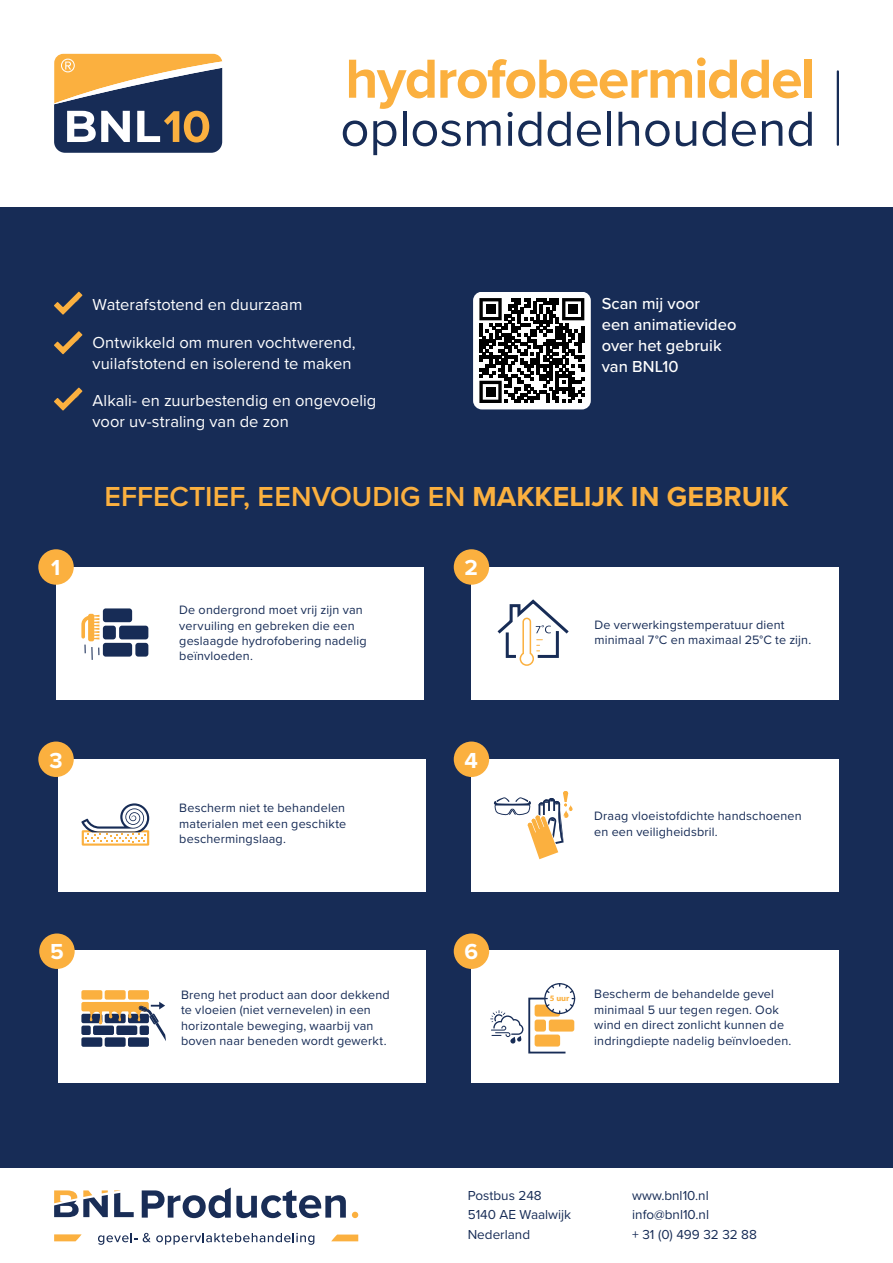
<style>
.page{position:relative;width:893px;height:1263px;background:#172c56}
.page>*{position:absolute;margin:0;border:0;box-sizing:border-box;transform-origin:0 0}
.t1{font:700 57px "Proxima Nova";letter-spacing:-.025em;color:#fbb03f}
.t2{font:51px "Proxima Nova";color:#172c56}
.t3{font:600 28.5px "Proxima Nova";letter-spacing:.005em;color:#fbb03f}
.t4{font:700 22.5px "Proxima Nova";color:#fff}
.t5{font:16.5px/21px "Proxima Nova";letter-spacing:.005em;color:#fff}
.t6{font:500 16.5px/21px "Proxima Nova";color:#fff}
.t7{font:13.5px/19.5px "Proxima Nova";color:#172c56}
.t8{font:12.6px/15.5px "Proxima Nova";letter-spacing:.015em;color:#172c56}
.t9{font:700 8.25px "Myriad Pro";color:#fbb03f}
.s1{font-weight:700}
</style>
<div class="page">
<div style="left:0;top:0;width:893px;height:207px;background:#fff"></div>
<div style="left:0;top:1168px;width:893px;height:95px;background:#fff"></div>
<svg style="left:98px;top:1233px;width:39px;height:12px"></svg>
<svg style="left:143px;top:1233px;width:171px;height:12px"></svg>
<svg style="left:331px;top:1234px;width:27px;height:7px"></svg>
<svg style="left:54px;top:1234px;width:28px;height:7px"></svg>
<svg style="left:352px;top:1212px;width:6px;height:6px"></svg>
<svg style="left:54px;top:1190px;width:54px;height:27px"></svg>
<svg style="left:114px;top:1190px;width:20px;height:27px"></svg>
<svg style="left:142px;top:1187px;width:204px;height:31px"></svg>
<div style="left:56px;top:567px;width:368px;height:132px;background:#fff"></div>
<div style="left:472px;top:567px;width:367px;height:132px;background:#fff"></div>
<div style="left:38px;top:549px;width:36px;height:36px;background:#fbb03f;border-radius:50%"></div>
<div style="left:454px;top:549px;width:35px;height:36px;background:#fbb03f;border-radius:50%"></div>
<div style="left:58px;top:759px;width:367px;height:132px;background:#fff"></div>
<div style="left:472px;top:759px;width:367px;height:132px;background:#fff"></div>
<div style="left:38px;top:741px;width:36px;height:36px;background:#fbb03f;border-radius:50%"></div>
<div style="left:454px;top:741px;width:35px;height:36px;background:#fbb03f;border-radius:50%"></div>
<svg style="left:494px;top:791px;width:79px;height:68px"></svg>
<div style="left:58px;top:951px;width:367px;height:132px;background:#fff"></div>
<div style="left:39px;top:933px;width:36px;height:36px;background:#fbb03f;border-radius:50%"></div>
<div style="left:472px;top:951px;width:367px;height:132px;background:#fff"></div>
<div style="left:454px;top:933px;width:35px;height:36px;background:#fbb03f;border-radius:50%"></div>
<svg style="left:473px;top:292px;width:118px;height:117px;background:#868686"></svg>
<div style="left:486px;top:304px;width:9px;height:10px;background:#000"></div>
<div style="left:568px;top:304px;width:10px;height:10px;background:#000"></div>
<div style="left:486px;top:387px;width:9px;height:10px;background:#000"></div>
<svg style="left:54px;top:331px;width:28px;height:23px"></svg>
<svg style="left:54px;top:388px;width:28px;height:23px"></svg>
<svg style="left:54px;top:292px;width:28px;height:23px"></svg>
<div style="left:103px;top:608px;width:29px;height:14px;background:#172c56;border-radius:3px"></div>
<div style="left:119px;top:626px;width:29px;height:13px;background:#172c56;border-radius:3px"></div>
<div style="left:103px;top:626px;width:13px;height:13px;background:#172c56;border-radius:3px"></div>
<div style="left:103px;top:643px;width:29px;height:14px;background:#172c56;border-radius:3px"></div>
<div style="left:135px;top:643px;width:13px;height:14px;background:#172c56;border-radius:3px"></div>
<svg style="left:81px;top:614px;width:18px;height:46px"></svg>
<svg style="left:497px;top:599px;width:72px;height:67px"></svg>
<svg style="left:81px;top:803px;width:68px;height:43px"></svg>
<div style="left:105px;top:990px;width:21px;height:9px;background:#fbb03f;border-radius:2px"></div>
<div style="left:128px;top:990px;width:21px;height:9px;background:#fbb03f;border-radius:2px"></div>
<div style="left:81px;top:990px;width:21px;height:9px;background:#fbb03f;border-radius:2px"></div>
<div style="left:81px;top:1002px;width:10px;height:9px;background:#fbb03f;border-radius:2px"></div>
<div style="left:81px;top:1014px;width:21px;height:9px;background:#172c56;border-radius:2px"></div>
<div style="left:105px;top:1037px;width:21px;height:10px;background:#172c56;border-radius:2px"></div>
<div style="left:128px;top:1037px;width:21px;height:10px;background:#172c56;border-radius:2px"></div>
<div style="left:81px;top:1037px;width:21px;height:10px;background:#172c56;border-radius:2px"></div>
<div style="left:81px;top:1025px;width:10px;height:10px;background:#172c56;border-radius:2px"></div>
<svg style="left:83px;top:1002px;width:83px;height:39px"></svg>
<svg style="left:490px;top:983px;width:85px;height:71px"></svg>
<svg style="left:54px;top:53px;width:169px;height:100px;background:#81766c"></svg>
<hr style="left:837px;top:71px;width:2px;height:74px;background:#172c56">
<h1 class="t1" style="left:345px;top:36px;width:472px">hydrofobeermiddel</h1>
<h2 class="t2" style="left:340px;top:91px;width:477px">oplosmiddelhoudend</h2>
<h3 class="t5" style="left:93px;top:293px;width:211px">Waterafstotend en duurzaam</h3>
<h3 class="t5" style="left:93px;top:332px;width:265px">Ontwikkeld om muren vochtwerend, vuilafstotend en isolerend te maken</h3>
<h3 class="t5" style="left:93px;top:389px;width:285px">Alkali- en zuurbestendig en ongevoelig voor uv-straling van de zon</h3>
<h3 class="t6" style="left:602px;top:292px;width:136px">Scan mij voor<br>een animatievideo over het gebruik van BNL10</h3>
<h3 class="t3" style="left:104px;top:476px;width:686px">EFFECTIEF, EENVOUDIG EN <span class="s1">MAKKELIJK IN GEBRUIK</span></h3>
<h3 class="t4" style="left:51px;top:551px;width:11px">1</h3>
<h3 class="t4" style="left:465px;top:551px;width:15px">2</h3>
<p class="t8" style="left:179px;top:601px;width:189px">De ondergrond moet vrij zijn van vervuiling en gebreken die een geslaagde hydrofobering nadelig beïnvloeden.</p>
<h3 class="t4" style="left:49px;top:743px;width:15px">3</h3>
<h3 class="t4" style="left:465px;top:743px;width:15px">4</h3>
<p class="t8" style="left:594px;top:616px;width:218px">De verwerkingstemperatuur dient minimaal 7°C en maximaal 25°C te zijn.</p>
<p class="t8" style="left:179px;top:800px;width:169px;text-align:justify">Bescherm niet te behandelen materialen met een geschikte beschermingslaag.</p>
<p class="t8" style="left:594px;top:808px;width:209px">Draag vloeistofdichte handschoenen en een veiligheidsbril.</p>
<h3 class="t4" style="left:50px;top:935px;width:15px">5</h3>
<h3 class="t4" style="left:464px;top:935px;width:15px">6</h3>
<p class="t8" style="left:181px;top:986px;width:210px">Breng het product aan door dekkend te vloeien (niet vernevelen) in een horizontale beweging, waarbij van boven naar beneden wordt gewerkt.</p>
<p class="t8" style="left:594px;top:986px;width:199px">Bescherm de behandelde gevel minimaal 5 uur tegen regen. Ook wind en direct zonlicht kunnen de indringdiepte nadelig beïnvloeden.</p>
<p class="t9" style="left:550px;top:993px;width:21px">5 uur</p>
<p class="t7" style="left:468px;top:1185px;width:105px">Postbus 248<br>5140 AE Waalwijk<br>Nederland</p>
<p class="t7" style="left:632px;top:1185px;width:126px">www.bnl10.nl info@bnl10.nl<br>+ 31 (0) 499 32 32 88</p>
</div>
